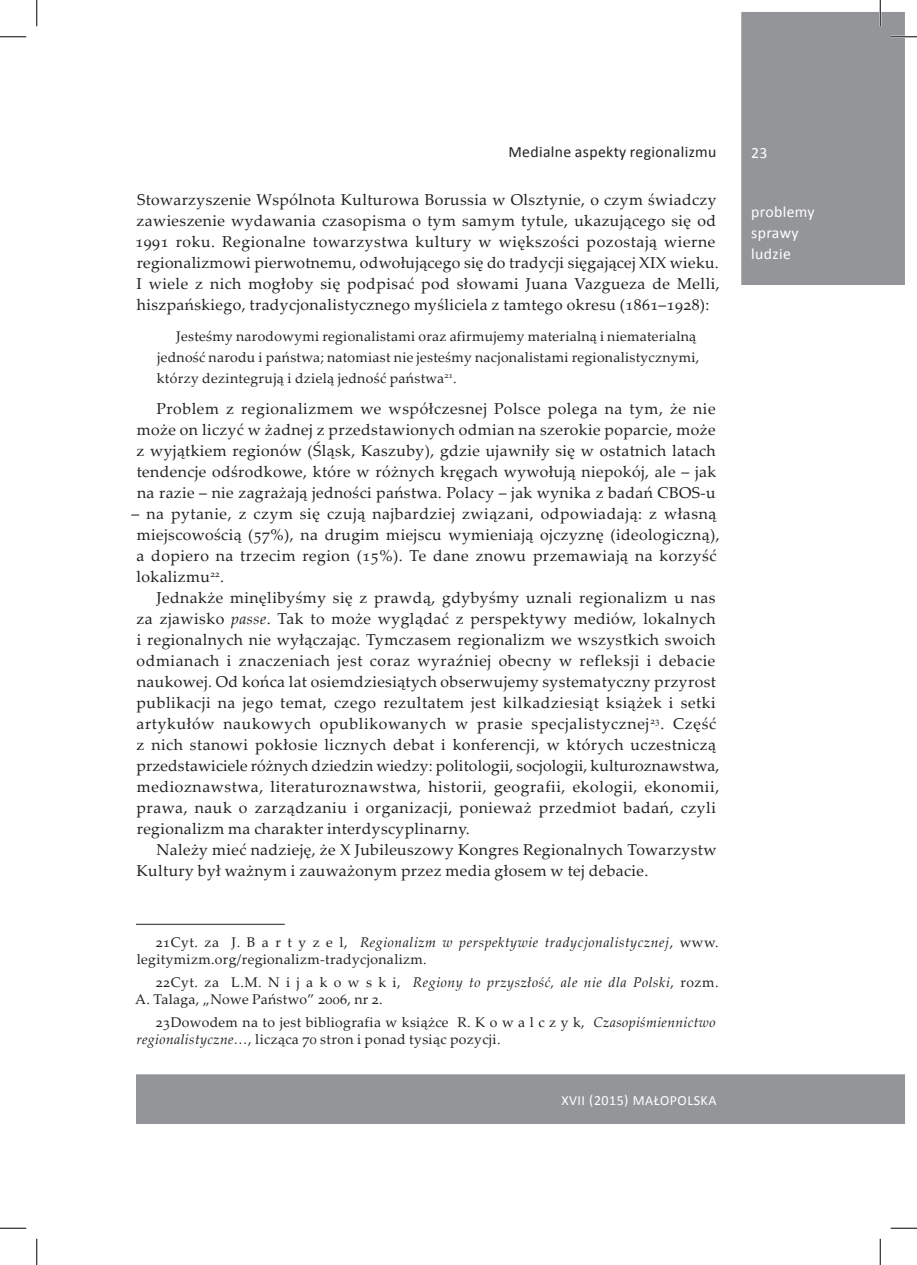
<style>
.page{position:relative;width:917px;height:1265px;background:#fff}
.page>*{position:absolute;margin:0;border:0;box-sizing:border-box;transform-origin:0 0}
.tekst_glowny{font:15.75px/21px "Palatino Linotype";letter-spacing:.03em;color:#231f20}
.przypis{font:15.75px/21px "Palatino Linotype";letter-spacing:.025em;color:#231f20}
.t1{font:15.75px "Calibri";letter-spacing:.025em;color:#231f20}
.t2{font:15.75px/21px "Calibri";letter-spacing:.025em;color:#fff}
.przypis-2{font:14px/17.5px "Palatino Linotype";letter-spacing:.025em;color:#231f20}
.cytat_wystawiony{font:14px/21px "Palatino Linotype";letter-spacing:.02em;color:#231f20}
.t3{font:14px "Calibri";letter-spacing:.035em;color:#fff}
.s1{font-style:italic}
</style>
<div class="page">
<div style="left:137px;top:1074px;width:767px;height:48px;background:#939598"></div>
<div style="left:136px;top:1074px;width:769px;height:49px;border:2px solid #939598"></div>
<div style="left:742px;top:13px;width:162px;height:271px;background:#939598"></div>
<div style="left:741px;top:12px;width:164px;height:273px;border:2px solid #939598"></div>
<hr style="left:136px;top:923px;width:149px;height:1px;background:#231f20">
<hr style="left:891px;top:36px;width:26px;height:2px;background:#fff">
<hr style="left:879px;top:0;width:2px;height:26px;background:#fff">
<svg style="left:0;top:36px;width:26px;height:1px"></svg>
<svg style="left:891px;top:36px;width:26px;height:1px"></svg>
<svg style="left:0;top:1227px;width:26px;height:1px"></svg>
<svg style="left:891px;top:1227px;width:26px;height:1px"></svg>
<svg style="left:36px;top:0;width:1px;height:26px"></svg>
<svg style="left:36px;top:1238px;width:1px;height:26px"></svg>
<svg style="left:880px;top:0;width:1px;height:26px"></svg>
<svg style="left:880px;top:1238px;width:1px;height:26px"></svg>
<p class="t1" style="left:508px;top:141px;width:209px">Medialne aspekty regionalizmu</p>
<p class="przypis" style="left:135px;top:188px;width:586px">Stowarzyszenie Wspólnota Kulturowa Borussia w Olsztynie, o czym świadczy zawieszenie wydawania czasopisma o tym samym tytule, ukazującego się od 1991 roku. Regionalne towarzystwa kultury w większości pozostają wierne regionalizmowi pierwotnemu, odwołującego się do tradycji sięgającej XIX wieku.<br>I wiele z nich mogłoby się podpisać pod słowami Juana Vazgueza de Melli, hiszpańskiego, tradycjonalistycznego myśliciela z tamtego okresu (1861–1928):</p>
<p class="cytat_wystawiony" style="left:157px;top:325px;width:544px;text-indent:19px">Jesteśmy narodowymi regionalistami oraz afirmujemy materialną i niematerialną jedność narodu i państwa; natomiast nie jesteśmy nacjonalistami regionalistycznymi, którzy dezintegrują i dzielą jedność państwa<sup>21</sup>.</p>
<p class="tekst_glowny" style="left:137px;top:397px;width:581px;text-align:justify;text-indent:20px">Problem z regionalizmem we współczesnej Polsce polega na tym, że nie może on liczyć w żadnej z przedstawionych odmian na szerokie poparcie, może z wyjątkiem regionów (Śląsk, Kaszuby), gdzie ujawniły się w ostatnich latach tendencje odśrodkowe, które w różnych kręgach wywołują niepokój, ale – jak na razie – nie zagrażają jedności państwa. Polacy – jak wynika z badań CBOS-u</p>
<p class="tekst_glowny" style="left:136px;top:502px;width:585px;text-indent:-5px">– na pytanie, z czym się czują najbardziej związani, odpowiadają: z własną miejscowością (57%), na drugim miejscu wymieniają ojczyznę (ideologiczną), a dopiero na trzecim region (15%). Te dane znowu przemawiają na korzyść lokalizmu<sup>22</sup>.</p>
<p class="tekst_glowny" style="left:136px;top:586px;width:584px;text-indent:20px">Jednakże minęlibyśmy się z prawdą, gdybyśmy uznali regionalizm u nas za zjawisko <span class="s1">passe</span>. Tak to może wyglądać z perspektywy mediów, lokalnych i regionalnych nie wyłączając. Tymczasem regionalizm we wszystkich swoich odmianach i znaczeniach jest coraz wyraźniej obecny w refleksji i debacie naukowej. Od końca lat osiemdziesiątych obserwujemy systematyczny przyrost publikacji na jego temat, czego rezultatem jest kilkadziesiąt książek i setki artykułów naukowych opublikowanych w prasie specjalistycznej<sup>23</sup>. Część z nich stanowi pokłosie licznych debat i konferencji, w których uczestniczą przedstawiciele różnych dziedzin wiedzy: politologii, socjologii, kulturoznawstwa, medioznawstwa, literaturoznawstwa, historii, geografii, ekologii, ekonomii, prawa, nauk o zarządzaniu i organizacji, ponieważ przedmiot badań, czyli regionalizm ma charakter interdyscyplinarny.</p>
<p class="tekst_glowny" style="left:136px;top:838px;width:581px;text-indent:20px">Należy mieć nadzieję, że X Jubileuszowy Kongres Regionalnych Towarzystw<br>Kultury był ważnym i zauważonym przez media głosem w tej debacie.</p>
<p class="przypis-2" style="left:137px;top:932px;width:583px;text-indent:19px">21Cyt. za J. B a r t y z e l, <span class="s1">Regionalizm w perspektywie tradycjonalistycznej</span>, www. legitymizm.org/regionalizm-tradycjonalizm.</p>
<p class="przypis-2" style="left:135px;top:972px;width:585px;text-indent:21px">22Cyt. za L.M. N i j a k o w s k i, <span class="s1">Regiony to przyszłość, ale nie dla Polski</span>, rozm.<br>A. Talaga, „Nowe Państwo” 2006, nr 2.</p>
<p class="przypis-2" style="left:137px;top:1012px;width:580px;text-indent:19px">23Dowodem na to jest bibliografia w książce R. K o w a l c z y k, <span class="s1">Czasopiśmiennictwo regionalistyczne…</span>, licząca 70 stron i ponad tysiąc pozycji.</p>
<p class="t3" style="left:561px;top:1091px;width:156px">XVII (2015) maŁopolska</p>
<p class="t2" style="left:751px;top:141px;width:18px">23</p>
<p class="t2" style="left:751px;top:201px;width:65px">problemy sprawy ludzie</p>
</div>
